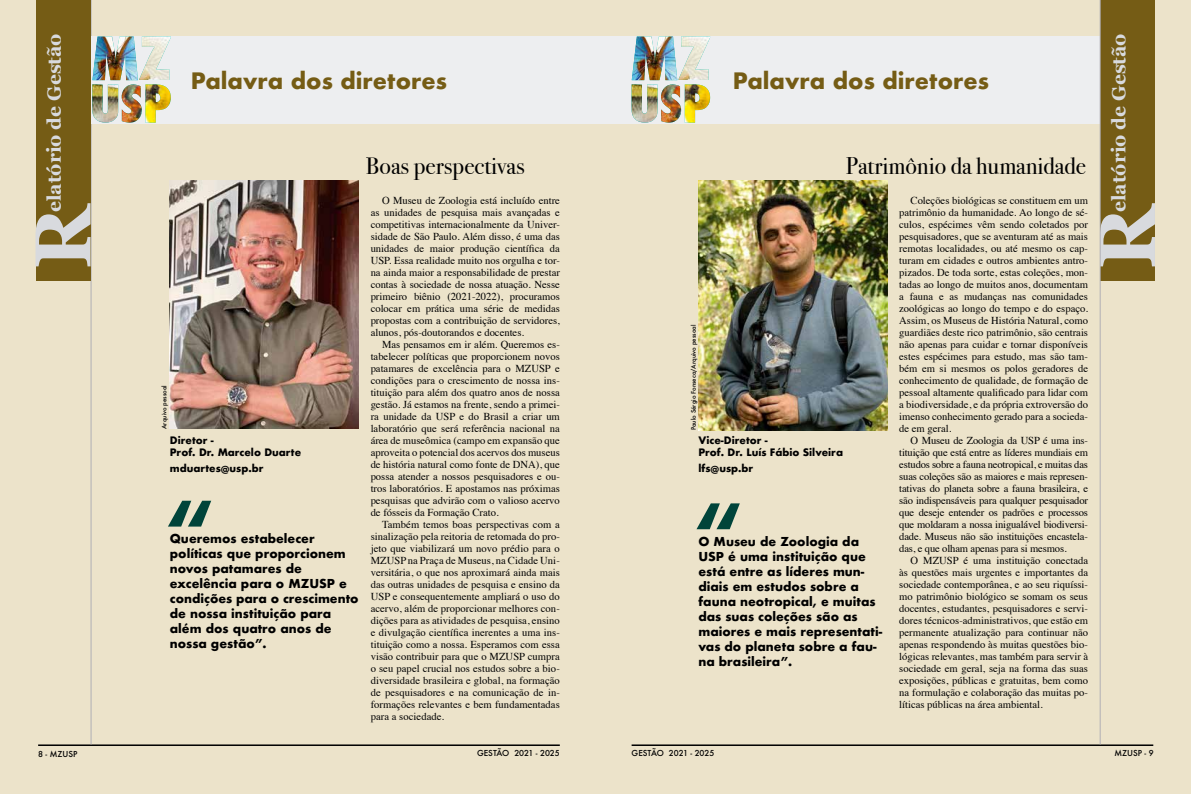
<style>
.page{position:relative;width:1191px;height:794px;background:#ece3ca}
.page>*{position:absolute;margin:0;border:0;box-sizing:border-box;transform-origin:0 0}
.t1{font:700 79.4px "Georgia";color:#d8dade}
.t2{font:700 77.9px "Futura";color:#00443a}
.t3{font:24px "Bodoni Svty Two ITCTT";color:#000}
.t4{font:700 22px "Futura";color:#755c15}
.t5{font:700 19.2px "Georgia";color:#d8dade}
.t6{font:700 12px/15px "Futura";color:#000}
.t7{font:10.6px/12px "Times";color:#000;text-align:justify}
.t8{font:700 10px/12px "Futura";color:#000}
.t9{font:500 8px "Futura";color:#000}
.t10{font:500 6px "Futura";color:#000}
</style>
<div class="page">
<hr style="left:38px;top:744px;width:522px;height:2px;background:#000">
<hr style="left:631px;top:744px;width:522px;height:2px;background:#000">
<hr style="left:91px;top:0;width:1px;height:744px;background:#b0afb5">
<img style="left:170px;top:180px;width:189px;height:248px">
<img style="left:698px;top:180px;width:189px;height:250px">
<div style="left:91px;top:36px;width:1009px;height:87px;background:#edeef0"></div>
<div style="left:1099px;top:0;width:55px;height:280px;background:#755c15"></div>
<hr style="left:1100px;top:0;width:1px;height:744px;background:#b0afb5">
<img style="left:92px;top:36px;width:79px;height:87px">
<img style="left:631px;top:36px;width:79px;height:87px">
<div style="left:36px;top:0;width:55px;height:280px;background:#755c15"></div>
<h3 class="t5" style="left:40px;top:212px;width:180px;rotate:-90deg">elatório de Gestão</h3>
<h1 class="t1" style="left:3px;top:269px;width:67px;rotate:-90deg">R</h1>
<h3 class="t4" style="left:191px;top:65px;width:258px">Palavra dos diretores</h3>
<h3 class="t4" style="left:732px;top:65px;width:258px">Palavra dos diretores</h3>
<h3 class="t3" style="left:846px;top:146px;width:242px">Patrimônio da humanidade</h3>
<p class="t7" style="left:899px;top:194px;width:190px;text-indent:11px">Coleções biológicas se constituem em um patrimônio da humanidade. Ao longo de sé&shy;culos, espécimes vêm sendo coletados por pesquisadores, que se aventuram até as mais remotas localidades, ou até mesmo os cap&shy;turam em cidades e outros ambientes antro&shy;pizados. De toda sorte, estas coleções, mon&shy;tadas ao longo de muitos anos, documentam a fauna e as mudanças nas comunidades zoológicas ao longo do tempo e do espaço.<br>Assim, os Museus de História Natural, como guardiães deste rico patrimônio, são centrais não apenas para cuidar e tornar disponíveis estes espécimes para estudo, mas são tam&shy;bém em si mesmos os polos geradores de conhecimento de qualidade, de formação de pessoal altamente qualificado para lidar com a biodiversidade, e da própria extroversão do imenso conhecimento gerado para a socieda&shy;de em geral.</p>
<p class="t7" style="left:899px;top:434px;width:190px;text-indent:11px">O Museu de Zoologia da USP é uma ins&shy;tituição que está entre as líderes mundiais em estudos sobre a fauna neotropical, e muitas das suas coleções são as maiores e mais represen&shy;tativas do planeta sobre a fauna brasileira, e são indispensáveis para qualquer pesquisador que deseje entender os padrões e processos que moldaram a nossa inigualável biodiversi&shy;dade. Museus não são instituições encastela&shy;das, e que olham apenas para si mesmos.</p>
<p class="t7" style="left:899px;top:554px;width:190px;text-indent:11px">O MZUSP é uma instituição conectada às questões mais urgentes e importantes da sociedade contemporânea, e ao seu riquíssi&shy;mo patrimônio biológico se somam os seus docentes, estudantes, pesquisadores e servi&shy;dores técnicos-administrativos, que estão em permanente atualização para continuar não apenas respondendo às muitas questões bio&shy;lógicas relevantes, mas também para servir à sociedade em geral, seja na forma das suas exposições, públicas e gratuitas, bem como na formulação e colaboração das muitas po&shy;líticas públicas na área ambiental.</p>
<h3 class="t3" style="left:366px;top:146px;width:160px">Boas perspectivas</h3>
<p class="t7" style="left:371px;top:194px;width:191px;text-indent:11px">O Museu de Zoologia está incluído entre as unidades de pesquisa mais avançadas e competitivas internacionalmente da Univer&shy;sidade de São Paulo. Além disso, é uma das unidades de maior produção científica da USP. Essa realidade muito nos orgulha e tor&shy;na ainda maior a responsabilidade de prestar contas à sociedade de nossa atuação. Nesse primeiro biênio (2021-2022), procuramos colocar em prática uma série de medidas propostas com a contribuição de servidores, alunos, pós-doutorandos e docentes.</p>
<p class="t7" style="left:371px;top:338px;width:191px;text-indent:11px">Mas pensamos em ir além. Queremos es&shy;tabelecer políticas que proporcionem novos patamares de excelência para o MZUSP e condições para o crescimento de nossa ins&shy;tituição para além dos quatro anos de nossa gestão. Já estamos na frente, sendo a primei&shy;ra unidade da USP e do Brasil a criar um laboratório que será referência nacional na área de museômica (campo em expansão que aproveita o potencial dos acervos dos museus de história natural como fonte de DNA), que possa atender a nossos pesquisadores e ou&shy;tros laboratórios. E apostamos nas próximas pesquisas que advirão com o valioso acervo de fósseis da Formação Crato.</p>
<p class="t7" style="left:371px;top:518px;width:191px;text-indent:11px">Também temos boas perspectivas com a sinalização pela reitoria de retomada do pro&shy;jeto que viabilizará um novo prédio para o MZUSP na Praça de Museus, na Cidade Uni&shy;versitária, o que nos aproximará ainda mais das outras unidades de pesquisa e ensino da USP e consequentemente ampliará o uso do acervo, além de proporcionar melhores con&shy;dições para as atividades de pesquisa, ensino e divulgação científica inerentes a uma ins&shy;tituição como a nossa. Esperamos com essa visão contribuir para que o MZUSP cumpra o seu papel crucial nos estudos sobre a bio&shy;diversidade brasileira e global, na formação de pesquisadores e na comunicação de in&shy;formações relevantes e bem fundamentadas para a sociedade.</p>
<p class="t10" style="left:689px;top:430px;width:107px;rotate:-90deg">Paulo Sérgio Fonseca/Arquivo pessoal</p>
<p class="t10" style="left:160px;top:429px;width:45px;rotate:-90deg">Arquivo pessoal</p>
<p class="t8" style="left:698px;top:434px;width:146px">Vice-Diretor -<br>Prof. Dr. Luís Fábio Silveira</p>
<p class="t8" style="left:698px;top:462px;width:56px">lfs@usp.br</p>
<p class="t8" style="left:170px;top:434px;width:133px">Diretor -<br>Prof. Dr. Marcelo Duarte</p>
<p class="t8" style="left:170px;top:462px;width:95px">mduartes@usp.br</p>
<h2 class="t2" style="left:164px;top:474px;width:52px">“</h2>
<h2 class="t2" style="left:692px;top:476px;width:52px">“</h2>
<p class="t6" style="left:170px;top:531px;width:190px">Queremos estabelecer políticas que proporcionem novos patamares de excelência para o MZUSP e condições para o crescimento de nossa instituição para além dos quatro anos de nossa gestão”.</p>
<p class="t6" style="left:698px;top:534px;width:185px">O Museu de Zoologia da<br>USP é uma instituição que está entre as líderes mun&shy;diais em estudos sobre a fauna neotropical, e muitas das suas coleções são as maiores e mais representati&shy;vas do planeta sobre a fau&shy;na brasileira”.</p>
<h3 class="t5" style="left:1104px;top:212px;width:180px;rotate:-90deg">elatório de Gestão</h3>
<h1 class="t1" style="left:1067px;top:269px;width:67px;rotate:-90deg">R</h1>
<p class="t9" style="left:38px;top:748px;width:41px">8 - MZUSP</p>
<p class="t9" style="left:477px;top:748px;width:84px">GESTÃO 2021 - 2025</p>
<p class="t9" style="left:631px;top:748px;width:84px">GESTÃO 2021 - 2025</p>
<p class="t9" style="left:1114px;top:748px;width:41px">MZUSP - 9</p>
</div>
